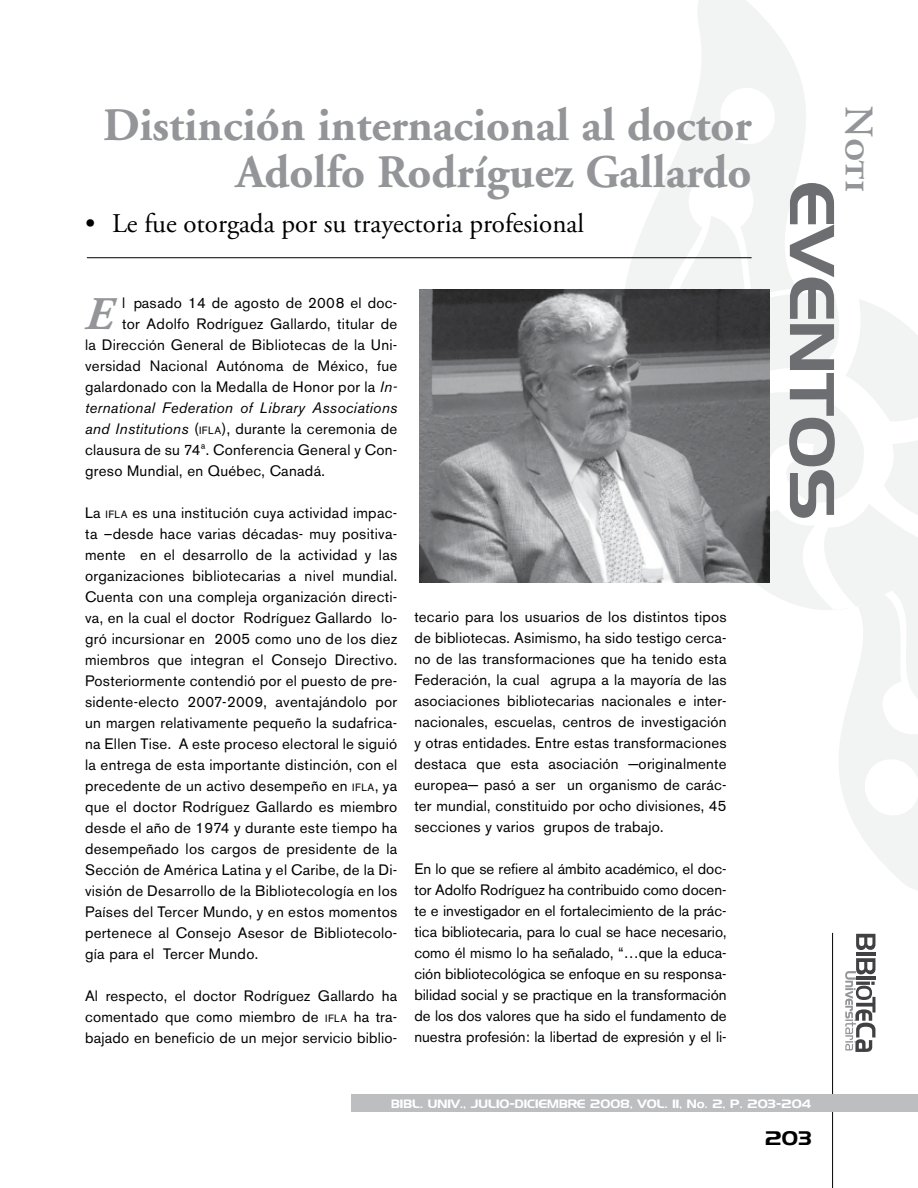
<style>
.page{position:relative;width:918px;height:1188px;background:#fff}
.page>*{position:absolute;margin:0;border:0;box-sizing:border-box;transform-origin:0 0}
.t1{font:63px "Denmark";color:#6d6e71}
.t2{font:italic 700 46.65px "Adobe Garamond";color:#939598}
.t3{font:46.5px/46.5px "Adobe Garamond Bold Os F";color:#939598;text-align:right}
.t4{font:40.5px "Adobe Garamond Semibold SC";color:#939598}
.t5{font:27px "Adobe Garamond";color:#000}
.t6{font:19.5px "Denmark";color:#000}
.t7{font:15px/21px "Akzidenz Grotesk BE";letter-spacing:.02em;color:#000;text-align:justify}
.t8{font:italic 15px "Akzidenz Grotesk BE";letter-spacing:.02em;color:#000}
.t9{font:12px "Denmark";color:#fff}
.s1{font-style:italic}
.s2{font-size:10.5px}
</style>
<div class="page">
<svg style="left:839px;top:632px;width:79px;height:258px;fill:#f2f3f3"></svg>
<svg style="left:648px;top:0;width:158px;height:290px;fill:#f2f3f3"></svg>
<svg style="left:623px;top:216px;width:128px;height:74px"></svg>
<svg style="left:756px;top:290px;width:162px;height:342px;fill:#f2f3f3"></svg>
<hr style="left:832px;top:933px;width:1px;height:255px;background:#000">
<svg style="left:856px;top:934px;width:19px;height:16px"></svg>
<hr style="left:856px;top:952px;width:19px;height:4px;background:#414042">
<svg style="left:845px;top:958px;width:30px;height:94px"></svg>
<div style="left:351px;top:1094px;width:567px;height:17px;background:#bcbec0"></div>
<hr style="left:87px;top:257px;width:665px;height:1px;background:#000">
<img style="left:419px;top:290px;width:350px;height:293px">
<h3 class="t3" style="left:103px;top:103px;width:650px">Distinción internacional al doctor<br>Adolfo Rodríguez Gallardo</h3>
<h3 class="t5" style="left:85px;top:209px;width:501px">• Le fue otorgada por su trayectoria profesional</h3>
<h2 class="t2" style="left:85px;top:289px;width:29px">E</h2>
<p class="t7" style="left:122px;top:292px;width:277px">l pasado 14 de agosto de 2008 el doc-</p>
<p class="t7" style="left:122px;top:313px;width:277px">tor Adolfo Rodríguez Gallardo, titular de</p>
<p class="t7" style="left:85px;top:334px;width:314px">la Dirección General de Bibliotecas de la Uni-</p>
<p class="t7" style="left:85px;top:355px;width:314px">versidad Nacional Autónoma de México, fue</p>
<p class="t7" style="left:85px;top:376px;width:314px">galardonado con la Medalla de Honor por la <span class="s1">In-</span></p>
<p class="t8" style="left:85px;top:399px;width:314px">ternational Federation of Library Associations</p>
<p class="t7" style="left:85px;top:418px;width:314px"><span class="s1">and Institutions</span> (<span class="s2">IFLA</span>), durante la ceremonia de</p>
<p class="t7" style="left:85px;top:439px;width:314px">clausura de su 74ª. Conferencia General y Con-</p>
<p class="t7" style="left:85px;top:460px;width:241px">greso Mundial, en Québec, Canadá.</p>
<p class="t7" style="left:85px;top:502px;width:314px">La <span class="s2">IFLA</span> es una institución cuya actividad impac&shy;ta –desde hace varias décadas- muy positiva&shy;mente en el desarrollo de la actividad y las organizaciones bibliotecarias a nivel mundial.<br>Cuenta con una compleja organización directi&shy;va, en la cual el doctor Rodríguez Gallardo lo&shy;gró incursionar en 2005 como uno de los diez miembros que integran el Consejo Directivo.<br>Posteriormente contendió por el puesto de pre&shy;sidente-electo 2007-2009, aventajándolo por un margen relativamente pequeño la sudafrica&shy;na Ellen Tise. A este proceso electoral le siguió la entrega de esta importante distinción, con el precedente de un activo desempeño en <span class="s2">IFLA</span>, ya que el doctor Rodríguez Gallardo es miembro desde el año de 1974 y durante este tiempo ha desempeñado los cargos de presidente de la Sección de América Latina y el Caribe, de la Di&shy;visión de Desarrollo de la Bibliotecología en los Países del Tercer Mundo, y en estos momentos pertenece al Consejo Asesor de Bibliotecolo&shy;gía para el Tercer Mundo.</p>
<p class="t7" style="left:85px;top:985px;width:314px">Al respecto, el doctor Rodríguez Gallardo ha comentado que como miembro de <span class="s2">IFLA</span> ha tra&shy;bajado en beneficio de un mejor servicio biblio-</p>
<p class="t7" style="left:414px;top:607px;width:314px">tecario para los usuarios de los distintos tipos de bibliotecas. Asimismo, ha sido testigo cerca&shy;no de las transformaciones que ha tenido esta Federación, la cual agrupa a la mayoría de las asociaciones bibliotecarias nacionales e inter&shy;nacionales, escuelas, centros de investigación y otras entidades. Entre estas transformaciones destaca que esta asociación −originalmente europea− pasó a ser un organismo de carác&shy;ter mundial, constituido por ocho divisiones, 45 secciones y varios grupos de trabajo.</p>
<p class="t7" style="left:414px;top:859px;width:314px">En lo que se refiere al ámbito académico, el doc&shy;tor Adolfo Rodríguez ha contribuido como docen&shy;te e investigador en el fortalecimiento de la prác&shy;tica bibliotecaria, para lo cual se hace necesario, como él mismo lo ha señalado, “…que la educa&shy;ción bibliotecológica se enfoque en su responsa&shy;bilidad social y se practique en la transformación de los dos valores que ha sido el fundamento de nuestra profesión: la libertad de expresión y el li-</p>
<h1 class="t1" style="left:850px;top:181px;width:340px;rotate:90deg">EVENTOS</h1>
<h3 class="t4" style="left:881px;top:106px;width:87px;rotate:90deg">Noti</h3>
<p class="t9" style="left:391px;top:1096px;width:422px">BIBL. UNIV., JULIO-DICIEMBRE 2008, VOL. 11, No. 2, P. 203-204</p>
<h3 class="t6" style="left:765px;top:1127px;width:48px">203</h3>
</div>
